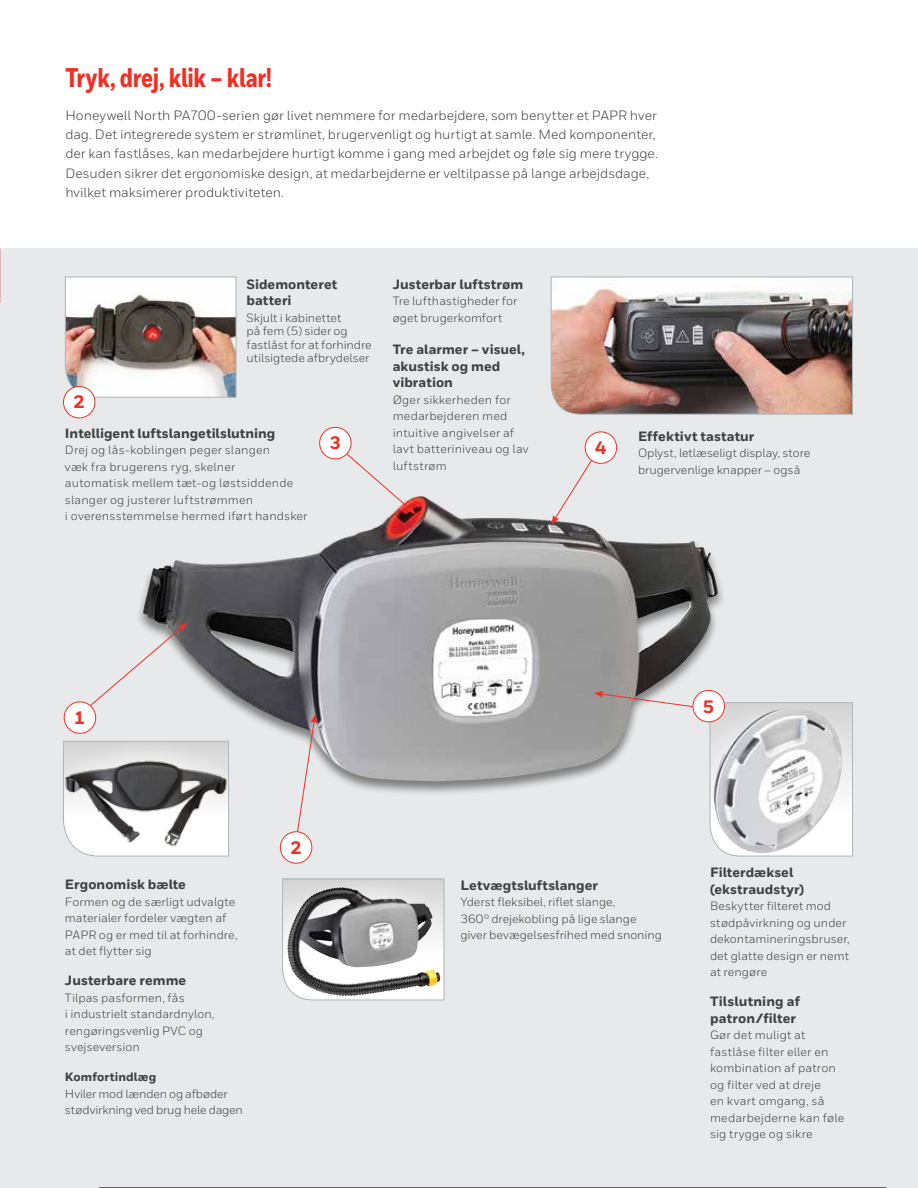
<style>
.page{position:relative;width:918px;height:1188px;background:#fff}
.page>*{position:absolute;margin:0;border:0;box-sizing:border-box;transform-origin:0 0}
.t1{font:800 27px "Honeywell Cond";letter-spacing:-.01em;color:#ee3124}
.t2{font:800 18px "Honeywell Sans";color:#ee3124}
.t3{font:13.5px/19.5px "Honeywell Sans";color:#414042}
.t4{font:800 13.5px/16.5px "Honeywell Sans";color:#414042}
.t5{font:12px/16.5px "Honeywell Sans";letter-spacing:.005em;color:#414042}
.t6{font:12px/16.5px "Honeywell Sans";letter-spacing:-.015em;color:#414042}
.t7{font:800 12px "Honeywell Sans";letter-spacing:.005em;color:#414042}
</style>
<div class="page">
<div style="left:0;top:249px;width:918px;height:939px;background:#e6e7e8"></div>
<img style="left:65px;top:276px;width:172px;height:122px">
<svg style="left:709px;top:702px;width:144px;height:155px"></svg>
<svg style="left:282px;top:878px;width:163px;height:123px"></svg>
<img style="left:550px;top:276px;width:303px;height:139px">
<div style="left:63px;top:386px;width:32px;height:32px;background:#fff;border-radius:50%"></div>
<div style="left:63px;top:386px;width:32px;height:32px;border:1px solid #ee3124;border-radius:50%"></div>
<div style="left:135px;top:494px;width:591px;height:302px;background:#000;opacity:.46"></div>
<img style="left:142px;top:496px;width:576px;height:285px">
<svg style="left:551px;top:438px;width:55px;height:87px"></svg>
<div style="left:585px;top:432px;width:32px;height:31px;background:#fff;border-radius:50%"></div>
<div style="left:585px;top:432px;width:32px;height:32px;border:1px solid #ee3124;border-radius:50%"></div>
<svg style="left:341px;top:449px;width:75px;height:65px"></svg>
<div style="left:320px;top:427px;width:31px;height:32px;background:#fff;border-radius:50%"></div>
<div style="left:319px;top:427px;width:32px;height:32px;border:1px solid #ee3124;border-radius:50%"></div>
<svg style="left:90px;top:623px;width:97px;height:83px"></svg>
<div style="left:64px;top:702px;width:32px;height:31px;background:#fff;border-radius:50%"></div>
<div style="left:64px;top:701px;width:32px;height:33px;border:1px solid #ee3124;border-radius:50%"></div>
<svg style="left:294px;top:714px;width:23px;height:136px"></svg>
<div style="left:280px;top:832px;width:32px;height:31px;background:#fff;border-radius:50%"></div>
<div style="left:280px;top:831px;width:32px;height:33px;border:1px solid #ee3124;border-radius:50%"></div>
<svg style="left:594px;top:691px;width:99px;height:16px"></svg>
<div style="left:710px;top:703px;width:143px;height:110px;background:linear-gradient(to bottom,#d4d4d4,#fefefe)"></div>
<img style="left:713px;top:707px;width:129px;height:147px">
<div style="left:693px;top:690px;width:31px;height:32px;background:#fff;border-radius:50%"></div>
<div style="left:693px;top:690px;width:32px;height:32px;border:1px solid #ee3124;border-radius:50%"></div>
<svg style="left:283px;top:879px;width:161px;height:76px"></svg>
<img style="left:287px;top:887px;width:53px;height:103px">
<img style="left:63px;top:741px;width:166px;height:115px">
<h1 class="t1" style="left:65px;top:61px;width:208px">Tryk, drej, klik – klar!</h1>
<p class="t3" style="left:65px;top:105px;width:594px">Honeywell North PA700-serien gør livet nemmere for medarbejdere, som benytter et PAPR hver dag. Det integrerede system er strømlinet, brugervenligt og hurtigt at samle. Med komponenter, der kan fastlåses, kan medarbejdere hurtigt komme i gang med arbejdet og føle sig mere trygge.<br>Desuden sikrer det ergonomiske design, at medarbejderne er veltilpasse på lange arbejdsdage, hvilket maksimerer produktiviteten.</p>
<p class="t4" style="left:393px;top:276px;width:132px">Justerbar luftstrøm</p>
<p class="t5" style="left:393px;top:293px;width:126px">Tre lufthastigheder for øget brugerkomfort</p>
<p class="t4" style="left:393px;top:342px;width:134px">Tre alarmer – visuel, akustisk og med vibration</p>
<p class="t5" style="left:393px;top:391px;width:138px">Øger sikkerheden for medarbejderen med intuitive angivelser af lavt batteriniveau og lav luftstrøm</p>
<p class="t4" style="left:247px;top:276px;width:92px">Sidemonteret batteri</p>
<p class="t5" style="left:247px;top:311px;width:127px;line-height:13.5px">Skjult i kabinettet<br>på fem (5) sider og fastlåst for at forhindre utilsigtede afbrydelser</p>
<h2 class="t2" style="left:73px;top:391px;width:13px">2</h2>
<p class="t4" style="left:65px;top:426px;width:212px">Intelligent luftslangetilslutning</p>
<p class="t5" style="left:65px;top:442px;width:244px">Drej og lås-koblingen peger slangen<br>væk fra brugerens ryg, skelner<br>automatisk mellem tæt-og løstsiddende slanger og justerer luftstrømmen<br>i overensstemmelse hermed iført handsker</p>
<h2 class="t2" style="left:330px;top:432px;width:13px">3</h2>
<h2 class="t2" style="left:595px;top:436px;width:13px">4</h2>
<p class="t4" style="left:638px;top:429px;width:118px">Effektivt tastatur</p>
<p class="t5" style="left:638px;top:445px;width:174px">Oplyst, letlæseligt display, store brugervenlige knapper – også</p>
<h2 class="t2" style="left:74px;top:707px;width:13px">1</h2>
<h2 class="t2" style="left:290px;top:836px;width:13px">2</h2>
<h2 class="t2" style="left:703px;top:696px;width:13px">5</h2>
<p class="t4" style="left:65px;top:877px;width:123px">Ergonomisk bælte</p>
<p class="t5" style="left:65px;top:893px;width:174px">Formen og de særligt udvalgte materialer fordeler vægten af<br>PAPR og er med til at forhindre, at det flytter sig</p>
<p class="t4" style="left:65px;top:973px;width:123px">Justerbare remme</p>
<p class="t5" style="left:65px;top:989px;width:151px">Tilpas pasformen, fås<br>i industrielt standardnylon, rengøringsvenlig PVC og svejseversion</p>
<p class="t7" style="left:65px;top:1070px;width:93px">Komfortindlæg</p>
<p class="t6" style="left:65px;top:1085px;width:179px">Hviler mod lænden og afbøder stødvirkning ved brug hele dagen</p>
<p class="t4" style="left:460px;top:877px;width:139px">Letvægtsluftslanger</p>
<p class="t5" style="left:460px;top:894px;width:203px">Yderst fleksibel, riflet slange,<br>360° drejekobling på lige slange giver bevægelsesfrihed med snoning</p>
<p class="t4" style="left:710px;top:865px;width:96px">Filterdæksel (ekstraudstyr)</p>
<p class="t5" style="left:710px;top:898px;width:141px">Beskytter filteret mod stødpåvirkning og under dekontamineringsbruser, det glatte design er nemt at rengøre</p>
<p class="t4" style="left:710px;top:994px;width:92px">Tilslutning af patron/filter</p>
<p class="t5" style="left:710px;top:1027px;width:136px">Gør det muligt at fastlåse filter eller en kombination af patron og filter ved at dreje<br>en kvart omgang, så medarbejderne kan føle sig trygge og sikre</p>
</div>
